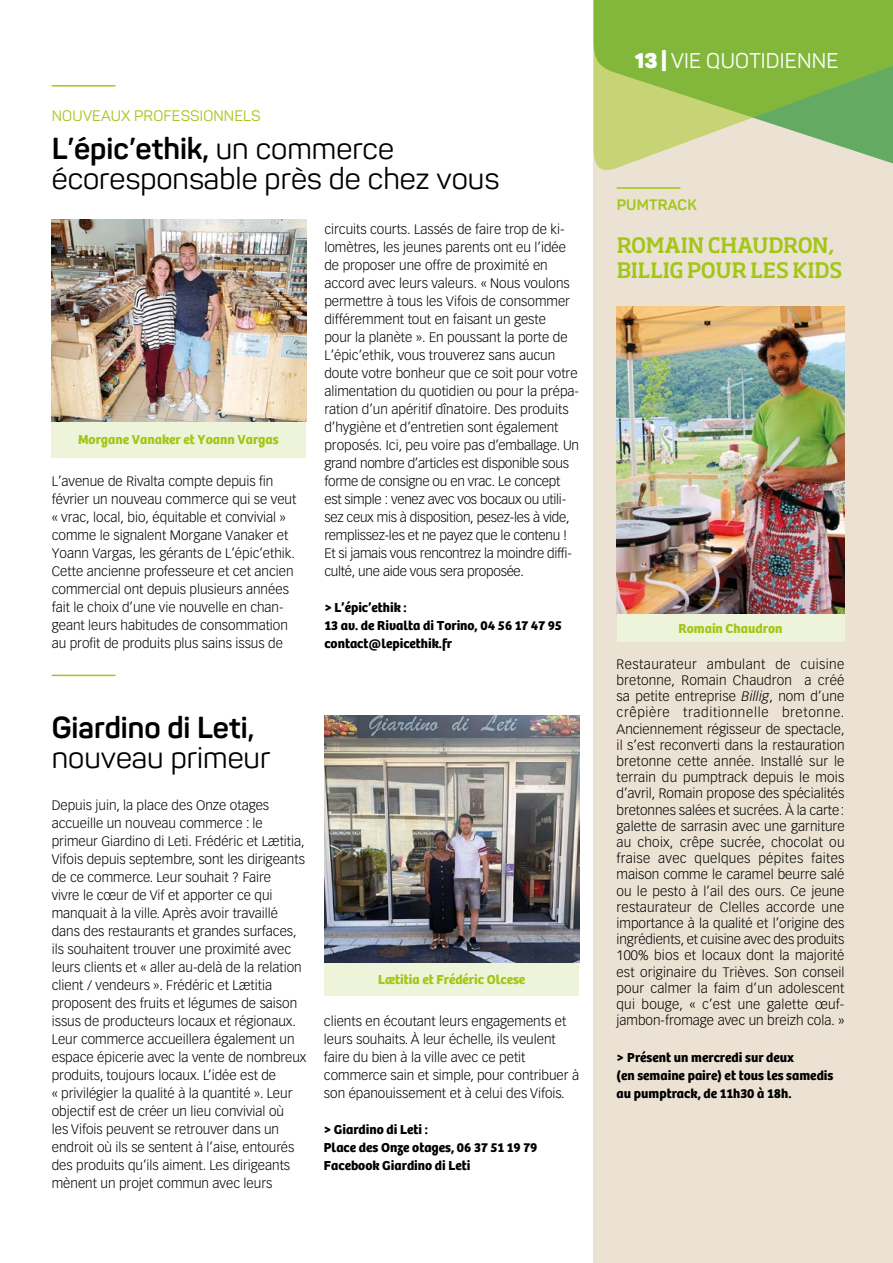
<style>
.page{position:relative;width:893px;height:1263px;background:#fff}
.page>*{position:absolute;margin:0;border:0;box-sizing:border-box;transform-origin:0 0}
.t1{font:30px/30px "Panton";color:#000}
.t2{font:700 30px "Panton";color:#000}
.t3{font:500 21px/25.2px "Soho Std";letter-spacing:-.005em;color:#a2c617}
.t4{font:21px "Panton";letter-spacing:.01em;color:#fff}
.t5{font:15px "Panton";letter-spacing:.01em;color:#a2c617}
.t6{font:700 15px "Panton";letter-spacing:.01em;color:#a2c617}
.t7{font:300 13.5px/18px "Vectora LT Std";color:#000}
.t8{font:700 13.5px/18px "Bree";color:#000}
.t9{font:700 13.5px "Bree";color:#a2c617}
.s1{font-weight:700}
.s2{font-weight:900}
.s3{font-style:italic}
</style>
<div class="page">
<div style="left:594px;top:0;width:299px;height:1263px;background:#ebe2d4"></div>
<svg style="left:594px;top:0;width:299px;height:170px;fill:#83b73c"></svg>
<hr style="left:52px;top:85px;width:64px;height:2px;background:#a2c617">
<hr style="left:52px;top:675px;width:64px;height:1px;background:#a2c617">
<div style="left:324px;top:962px;width:255px;height:34px;background:#eef4da"></div>
<img style="left:324px;top:715px;width:255px;height:247px">
<div style="left:51px;top:421px;width:255px;height:37px;background:#eef4da"></div>
<img style="left:51px;top:219px;width:255px;height:202px">
<hr style="left:617px;top:187px;width:63px;height:2px;background:#a2c617">
<img style="left:617px;top:306px;width:227px;height:308px">
<div style="left:617px;top:614px;width:227px;height:27px;background:#eef4da"></div>
<p class="t5" style="left:52px;top:106px;width:210px">NOUVEAUX PROFESSIONNELS</p>
<h1 class="t1" style="left:52px;top:133px;width:449px"><span class="s1">L’épic’ethik,</span> un commerce écoresponsable près de chez vous</h1>
<p class="t9" style="left:78px;top:432px;width:202px">Morgane Vanaker et Yoann Vargas</p>
<p class="t7" style="left:52px;top:472px;width:246px">L’avenue de Rivalta compte depuis fin février un nouveau commerce qui se veut « vrac, local, bio, équitable et convivial » comme le signalent Morgane Vanaker et Yoann Vargas, les gérants de L’épic’ethik.<br>Cette ancienne professeure et cet ancien commercial ont depuis plusieurs années fait le choix d’une vie nouvelle en chan&shy;geant leurs habitudes de consommation au profit de produits plus sains issus de</p>
<p class="t7" style="left:324px;top:220px;width:256px">circuits courts. Lassés de faire trop de ki&shy;lomètres, les jeunes parents ont eu l’idée de proposer une offre de proximité en accord avec leurs valeurs. « Nous voulons permettre à tous les Vifois de consommer différemment tout en faisant un geste<br>pour la planète ». En poussant la porte de L’épic’ethik, vous trouverez sans aucun doute votre bonheur que ce soit pour votre alimentation du quotidien ou pour la prépa&shy;ration d’un apéritif dînatoire. Des produits d’hygiène et d’entretien sont également proposés. Ici, peu voire pas d’emballage. Un grand nombre d’articles est disponible sous forme de consigne ou en vrac. Le concept est simple : venez avec vos bocaux ou utili&shy;sez ceux mis à disposition, pesez-les à vide, remplissez-les et ne payez que le contenu !<br>Et si jamais vous rencontrez la moindre diffi&shy;culté, une aide vous sera proposée.</p>
<p class="t8" style="left:324px;top:598px;width:239px">&gt; L’épic’ethik :<br>13 av. de Rivalta di Torino, 04 56 17 47 95 contact@lepicethik.fr</p>
<h1 class="t2" style="left:52px;top:709px;width:204px">Giardino di Leti,</h1>
<h1 class="t1" style="left:52px;top:742px;width:220px">nouveau primeur</h1>
<p class="t7" style="left:52px;top:796px;width:256px">Depuis juin, la place des Onze otages accueille un nouveau commerce : le primeur Giardino di Leti. Frédéric et Lætitia, Vifois depuis septembre, sont les dirigeants de ce commerce. Leur souhait ? Faire<br>vivre le cœur de Vif et apporter ce qui manquait à la ville. Après avoir travaillé dans des restaurants et grandes surfaces, ils souhaitent trouver une proximité avec leurs clients et « aller au-delà de la relation client / vendeurs ». Frédéric et Lætitia proposent des fruits et légumes de saison issus de producteurs locaux et régionaux.<br>Leur commerce accueillera également un espace épicerie avec la vente de nombreux produits, toujours locaux. L’idée est de<br>« privilégier la qualité à la quantité ». Leur objectif est de créer un lieu convivial où<br>les Vifois peuvent se retrouver dans un endroit où ils se sentent à l’aise, entourés des produits qu’ils aiment. Les dirigeants mènent un projet commun avec leurs</p>
<p class="t9" style="left:378px;top:971px;width:149px">Lætitia et Frédéric Olcese</p>
<p class="t7" style="left:324px;top:1012px;width:257px">clients en écoutant leurs engagements et leurs souhaits. À leur échelle, ils veulent faire du bien à la ville avec ce petit commerce sain et simple, pour contribuer à son épanouissement et à celui des Vifois.</p>
<p class="t8" style="left:324px;top:1121px;width:215px">&gt; Giardino di Leti :<br>Place des Onze otages, 06 37 51 19 79<br>Facebook Giardino di Leti</p>
<h2 class="t4" style="left:635px;top:48px;width:205px"><span class="s2">13 |</span> VIE QUOTIDIENNE</h2>
<p class="t6" style="left:617px;top:195px;width:82px">PUMTRACK</p>
<h2 class="t3" style="left:617px;top:232px;width:227px">ROMAIN CHAUDRON,<br>BILLIG POUR LES KIDS</h2>
<p class="t9" style="left:679px;top:620px;width:105px">Romain Chaudron</p>
<p class="t7" style="left:617px;top:656px;width:230px;line-height:16.2px;text-align:justify">Restaurateur ambulant de cuisine bretonne, Romain Chaudron a créé sa petite entreprise <span class="s3">Billig</span>, nom d’une crêpière traditionnelle bretonne.<br>Anciennement régisseur de spectacle, il s’est reconverti dans la restauration bretonne cette année. Installé sur le terrain du pumptrack depuis le mois d’avril, Romain propose des spécialités bretonnes salées et sucrées. À la carte: galette de sarrasin avec une garniture au choix, crêpe sucrée, chocolat ou fraise avec quelques pépites faites maison comme le caramel beurre salé ou le pesto à l’ail des ours. Ce jeune restaurateur de Clelles accorde une importance à la qualité et l’origine des ingrédients, et cuisine avec des produits 100% bios et locaux dont la majorité est originaire du Trièves. Son conseil pour calmer la faim d’un adolescent qui bouge, « c’est une galette œuf&shy;jambon-fromage avec un breizh cola. »</p>
<p class="t8" style="left:617px;top:1049px;width:218px">&gt; Présent un mercredi sur deux<br>(en semaine paire) et tous les samedis au pumptrack, de 11h30 à 18h.</p>
</div>
